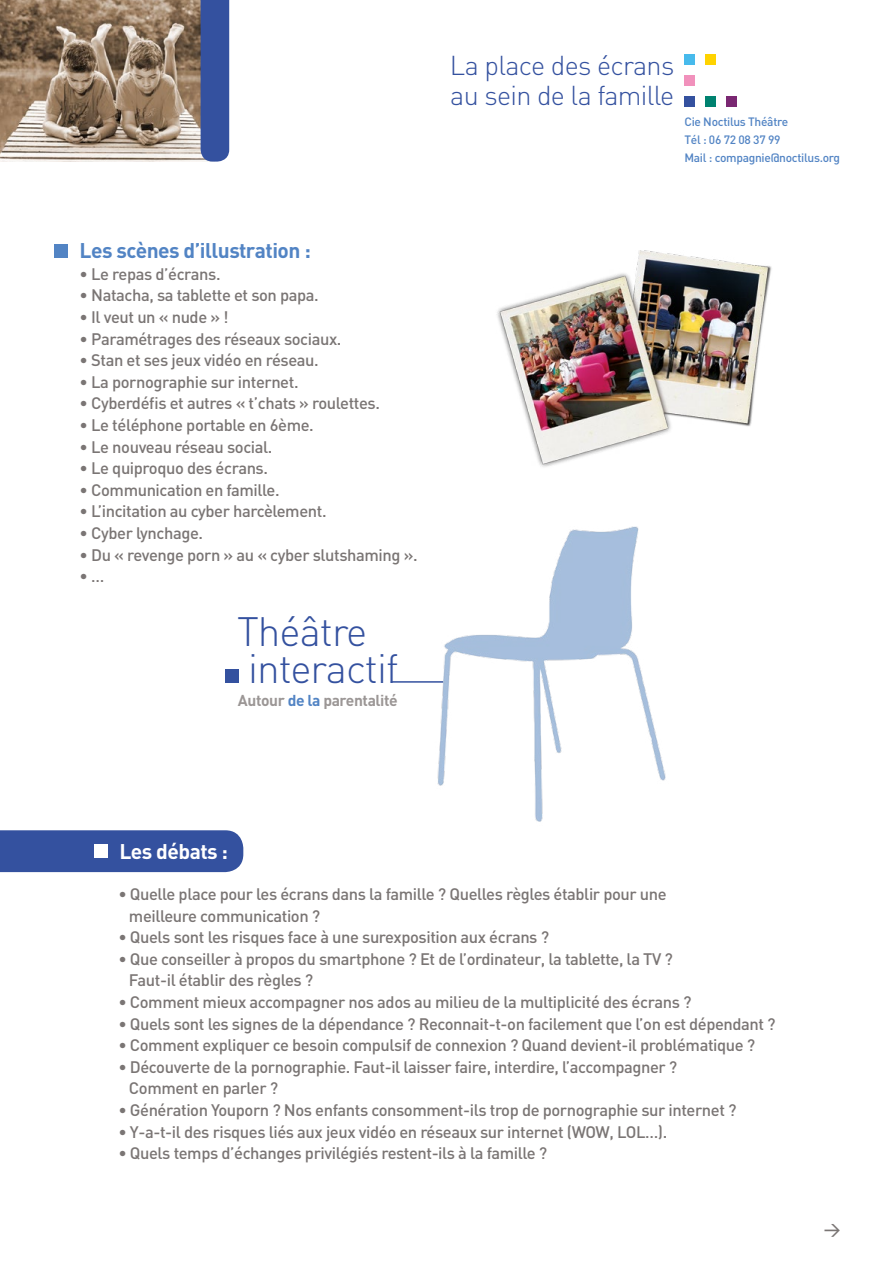
<style>
.page{position:relative;width:893px;height:1263px;background:#fff}
.page>*{position:absolute;margin:0;border:0;box-sizing:border-box;transform-origin:0 0}
.t1{font:300 40.5px/37px "DIN";letter-spacing:-.025em;color:#34519f}
.t2{font:300 27px/30px "DIN";letter-spacing:-.025em;color:#34519f}
.t3{font:700 21px "DIN";letter-spacing:-.025em;color:#5284c4}
.t4{font:700 21px "DIN";letter-spacing:-.025em;color:#fff}
.t5{font:500 16.5px/21.6px "DIN";letter-spacing:-.025em;color:#7a7574}
.t6{font:700 15.6px "DIN";letter-spacing:-.025em;color:#9b9695}
.t7{font:500 12px/18px "DIN";letter-spacing:-.025em;color:#5284c4}
.s1{color:#5284c4}
</style>
<div class="page">
<div style="left:705px;top:54px;width:11px;height:10px;background:#ffd300"></div>
<div style="left:684px;top:54px;width:11px;height:10px;background:#47baec"></div>
<div style="left:684px;top:75px;width:11px;height:10px;background:#f191bc"></div>
<div style="left:684px;top:96px;width:11px;height:10px;background:#34519f"></div>
<div style="left:705px;top:96px;width:11px;height:10px;background:#008270"></div>
<div style="left:726px;top:96px;width:11px;height:10px;background:#7a2872"></div>
<img style="left:0;top:0;width:201px;height:162px">
<div style="left:201px;top:0;width:28px;height:162px;background:#34519f"></div>
<div style="left:0;top:830px;width:243px;height:42px;background:#34519f"></div>
<div style="left:94px;top:844px;width:13px;height:14px;background:#fff"></div>
<img style="left:497px;top:250px;width:275px;height:217px">
<div style="left:54px;top:244px;width:14px;height:13px;background:#5284c4"></div>
<hr style="left:391px;top:681px;width:52px;height:2px;background:#34519f">
<div style="left:225px;top:669px;width:13px;height:14px;background:#34519f"></div>
<img style="left:429px;top:526px;width:237px;height:296px">
<p class="t3" style="left:80px;top:237px;width:233px">Les scènes d’illustration :</p>
<p class="t5" style="left:80px;top:262px;width:143px">• Le repas d’écrans.</p>
<p class="t5" style="left:80px;top:284px;width:241px">• Natacha, sa tablette et son papa.</p>
<p class="t5" style="left:80px;top:306px;width:151px">• Il veut un « nude » !</p>
<p class="t5" style="left:80px;top:327px;width:263px">• Paramétrages des réseaux sociaux.</p>
<p class="t5" style="left:80px;top:349px;width:241px">• Stan et ses jeux vidéo en réseau.</p>
<p class="t5" style="left:80px;top:370px;width:220px">• La pornographie sur internet.</p>
<p class="t5" style="left:80px;top:392px;width:302px">• Cyberdéfis et autres « t’chats » roulettes.</p>
<p class="t5" style="left:80px;top:414px;width:236px">• Le téléphone portable en 6ème.</p>
<p class="t5" style="left:80px;top:435px;width:194px">• Le nouveau réseau social.</p>
<p class="t5" style="left:80px;top:457px;width:190px">• Le quiproquo des écrans.</p>
<p class="t5" style="left:80px;top:478px;width:202px">• Communication en famille.</p>
<p class="t5" style="left:80px;top:500px;width:248px">• L’incitation au cyber harcèlement.</p>
<p class="t5" style="left:80px;top:522px;width:125px">• Cyber lynchage.</p>
<p class="t5" style="left:80px;top:543px;width:340px">• Du « revenge porn » au « cyber slutshaming ».</p>
<p class="t5" style="left:80px;top:565px;width:26px">• …</p>
<h1 class="t1" style="left:237px;top:612px;width:163px">Théâtre interactif</h1>
<p class="t6" style="left:238px;top:690px;width:161px">Autour <span class="s1">de la</span> parentalité</p>
<h2 class="t2" style="left:450px;top:50px;width:226px">La place des écrans au sein de la famille</h2>
<p class="t7" style="left:684px;top:113px;width:157px">Cie Noctilus Théâtre<br>Tél : 06 72 08 37 99<br>Mail : compagnie@noctilus.org</p>
<p class="t4" style="left:119px;top:837px;width:110px">Les débats :</p>
<p class="t5" style="left:129px;top:883px;width:539px;text-indent:-11px">• Quelle place pour les écrans dans la famille ? Quelles règles établir pour une meilleure communication ?</p>
<p class="t5" style="left:118px;top:926px;width:432px">• Quels sont les risques face à une surexposition aux écrans ?</p>
<p class="t5" style="left:129px;top:947px;width:545px;text-indent:-11px">• Que conseiller à propos du smartphone ? Et de l’ordinateur, la tablette, la TV ?<br>Faut-il établir des règles ?</p>
<p class="t5" style="left:118px;top:991px;width:575px">• Comment mieux accompagner nos ados au milieu de la multiplicité des écrans ?</p>
<p class="t5" style="left:118px;top:1012px;width:659px">• Quels sont les signes de la dépendance ? Reconnait-t-on facilement que l’on est dépendant ?</p>
<p class="t5" style="left:118px;top:1034px;width:638px">• Comment expliquer ce besoin compulsif de connexion ? Quand devient-il problématique ?</p>
<p class="t5" style="left:129px;top:1055px;width:550px;text-indent:-11px">• Découverte de la pornographie. Faut-il laisser faire, interdire, l’accompagner ?<br>Comment en parler ?</p>
<p class="t5" style="left:118px;top:1099px;width:620px">• Génération Youporn ? Nos enfants consomment-ils trop de pornographie sur internet ?</p>
<p class="t5" style="left:118px;top:1120px;width:550px">• Y-a-t-il des risques liés aux jeux vidéo en réseaux sur internet (WOW, LOL…).</p>
<p class="t5" style="left:118px;top:1142px;width:430px">• Quels temps d’échanges privilégiés restent-ils à la famille ?</p>
<p class="t5" style="left:824px;top:1218px;width:18px">&gt;</p>
</div>
